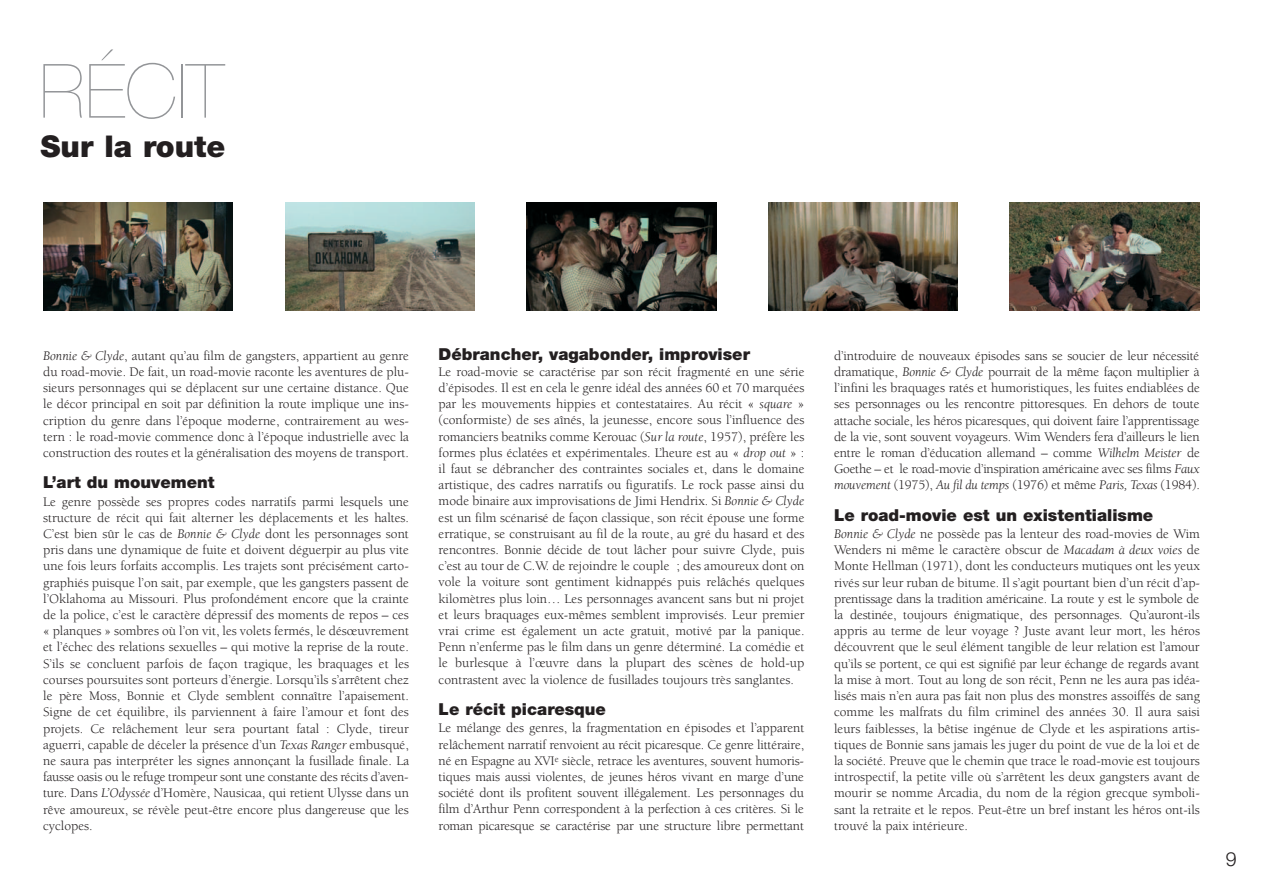
<style>
.page{position:relative;width:1263px;height:893px;background:#fff}
.page>*{position:absolute;margin:0;border:0;box-sizing:border-box;transform-origin:0 0}
.t1{font:200 75px "Helvetica Neue";color:#939598}
.t2{font:900 30px "Helvetica Neue";color:#231f20}
.t3{font:300 19.5px "Helvetica Neue";color:#231f20}
.t4{font:900 16.5px "Helvetica Neue";color:#231f20}
.t5{font:13.5px/16.2px "Berkeley";color:#231f20;text-align:justify}
.s1{font-style:italic}
</style>
<div class="page">
<img style="left:44px;top:202px;width:189px;height:109px">
<img style="left:285px;top:202px;width:189px;height:109px">
<img style="left:527px;top:202px;width:189px;height:109px">
<img style="left:768px;top:202px;width:189px;height:109px">
<img style="left:1010px;top:202px;width:189px;height:108px">
<h1 class="t1" style="left:39px;top:64px;width:186px">RÉCIT</h1>
<h2 class="t2" style="left:41px;top:135px;width:186px">Sur la route</h2>
<p class="t5" style="left:43px;top:348px;width:367px"><span class="s1">Bonnie &amp; Clyde</span>, autant qu’au film de gangsters, appartient au genre du road-movie. De fait, un road-movie raconte les aventures de plu&shy;sieurs personnages qui se déplacent sur une certaine distance. Que le décor principal en soit par définition la route implique une ins&shy;cription du genre dans l’époque moderne, contrairement au wes&shy;tern : le road-movie commence donc à l’époque industrielle avec la construction des routes et la généralisation des moyens de transport.</p>
<p class="t4" style="left:43px;top:476px;width:173px">L’art du mouvement</p>
<p class="t5" style="left:43px;top:494px;width:367px">Le genre possède ses propres codes narratifs parmi lesquels une structure de récit qui fait alterner les déplacements et les haltes.<br>C’est bien sûr le cas de <span class="s1">Bonnie &amp; Clyde</span> dont les personnages sont pris dans une dynamique de fuite et doivent déguerpir au plus vite une fois leurs forfaits accomplis. Les trajets sont précisément carto&shy;graphiés puisque l’on sait, par exemple, que les gangsters passent de l’Oklahoma au Missouri. Plus profondément encore que la crainte de la police, c’est le caractère dépressif des moments de repos – ces « planques » sombres où l’on vit, les volets fermés, le désœuvrement et l’échec des relations sexuelles – qui motive la reprise de la route.<br>S’ils se concluent parfois de façon tragique, les braquages et les courses poursuites sont porteurs d’énergie. Lorsqu’ils s’arrêtent chez le père Moss, Bonnie et Clyde semblent connaître l’apaisement.<br>Signe de cet équilibre, ils parviennent à faire l’amour et font des projets. Ce relâchement leur sera pourtant fatal : Clyde, tireur aguerri, capable de déceler la présence d’un <span class="s1">Texas Ranger</span> embusqué, ne saura pas interpréter les signes annonçant la fusillade finale. La fausse oasis ou le refuge trompeur sont une constante des récits d’aven&shy;ture. Dans <span class="s1">L’Odyssée</span> d’Homère, Nausicaa, qui retient Ulysse dans un rêve amoureux, se révèle peut-être encore plus dangereuse que les cyclopes.</p>
<p class="t4" style="left:439px;top:348px;width:313px">Débrancher, vagabonder, improviser</p>
<p class="t5" style="left:439px;top:365px;width:367px">Le road-movie se caractérise par son récit fragmenté en une série d’épisodes. Il est en cela le genre idéal des années 60 et 70 marquées par les mouvements hippies et contestataires. Au récit « <span class="s1">square</span> » (conformiste) de ses aînés, la jeunesse, encore sous l’influence des romanciers beatniks comme Kerouac (<span class="s1">Sur la route</span>, 1957), préfère les formes plus éclatées et expérimentales. L’heure est au « <span class="s1">drop out</span> » : il faut se débrancher des contraintes sociales et, dans le domaine artistique, des cadres narratifs ou figuratifs. Le rock passe ainsi du mode binaire aux improvisations de Jimi Hendrix. Si <span class="s1">Bonnie &amp; Clyde </span>est un film scénarisé de façon classique, son récit épouse une forme erratique, se construisant au fil de la route, au gré du hasard et des rencontres. Bonnie décide de tout lâcher pour suivre Clyde, puis c’est au tour de C.W. de rejoindre le couple ; des amoureux dont on vole la voiture sont gentiment kidnappés puis relâchés quelques kilomètres plus loin… Les personnages avancent sans but ni projet et leurs braquages eux-mêmes semblent improvisés. Leur premier vrai crime est également un acte gratuit, motivé par la panique.<br>Penn n’enferme pas le film dans un genre déterminé. La comédie et le burlesque à l’œuvre dans la plupart des scènes de hold-up contrastent avec la violence de fusillades toujours très sanglantes.</p>
<p class="t4" style="left:439px;top:703px;width:169px">Le récit picaresque</p>
<p class="t5" style="left:439px;top:721px;width:367px">Le mélange des genres, la fragmentation en épisodes et l’apparent relâchement narratif renvoient au récit picaresque. Ce genre littéraire, né en Espagne au XVI<sup>e</sup> siècle, retrace les aventures, souvent humoris&shy;tiques mais aussi violentes, de jeunes héros vivant en marge d’une société dont ils profitent souvent illégalement. Les personnages du film d’Arthur Penn correspondent à la perfection à ces critères. Si le roman picaresque se caractérise par une structure libre permettant</p>
<p class="t5" style="left:834px;top:348px;width:367px">d’introduire de nouveaux épisodes sans se soucier de leur nécessité dramatique, <span class="s1">Bonnie &amp; Clyde</span> pourrait de la même façon multiplier à l’infini les braquages ratés et humoristiques, les fuites endiablées de ses personnages ou les rencontre pittoresques. En dehors de toute attache sociale, les héros picaresques, qui doivent faire l’apprentissage de la vie, sont souvent voyageurs. Wim Wenders fera d’ailleurs le lien entre le roman d’éducation allemand – comme <span class="s1">Wilhelm Meister</span> de Goethe – et le road-movie d’inspiration américaine avec ses films <span class="s1">Faux mouvement</span> (1975), <span class="s1">Au fil du temps</span> (1976) et même <span class="s1">Paris, Texas</span> (1984).</p>
<p class="t4" style="left:834px;top:509px;width:321px">Le road-movie est un existentialisme</p>
<p class="t5" style="left:834px;top:527px;width:367px"><span class="s1">Bonnie &amp; Clyde</span> ne possède pas la lenteur des road-movies de Wim Wenders ni même le caractère obscur de <span class="s1">Macadam à deux voies</span> de Monte Hellman (1971), dont les conducteurs mutiques ont les yeux rivés sur leur ruban de bitume. Il s’agit pourtant bien d’un récit d’ap&shy;prentissage dans la tradition américaine. La route y est le symbole de la destinée, toujours énigmatique, des personnages. Qu’auront-ils appris au terme de leur voyage ? Juste avant leur mort, les héros découvrent que le seul élément tangible de leur relation est l’amour qu’ils se portent, ce qui est signifié par leur échange de regards avant la mise à mort. Tout au long de son récit, Penn ne les aura pas idéa&shy;lisés mais n’en aura pas fait non plus des monstres assoiffés de sang comme les malfrats du film criminel des années 30. Il aura saisi leurs faiblesses, la bêtise ingénue de Clyde et les aspirations artis&shy;tiques de Bonnie sans jamais les juger du point de vue de la loi et de la société. Preuve que le chemin que trace le road-movie est toujours introspectif, la petite ville où s’arrêtent les deux gangsters avant de mourir se nomme Arcadia, du nom de la région grecque symboli&shy;sant la retraite et le repos. Peut-être un bref instant les héros ont-ils trouvé la paix intérieure.</p>
<h3 class="t3" style="left:1226px;top:852px;width:12px">9</h3>
</div>
